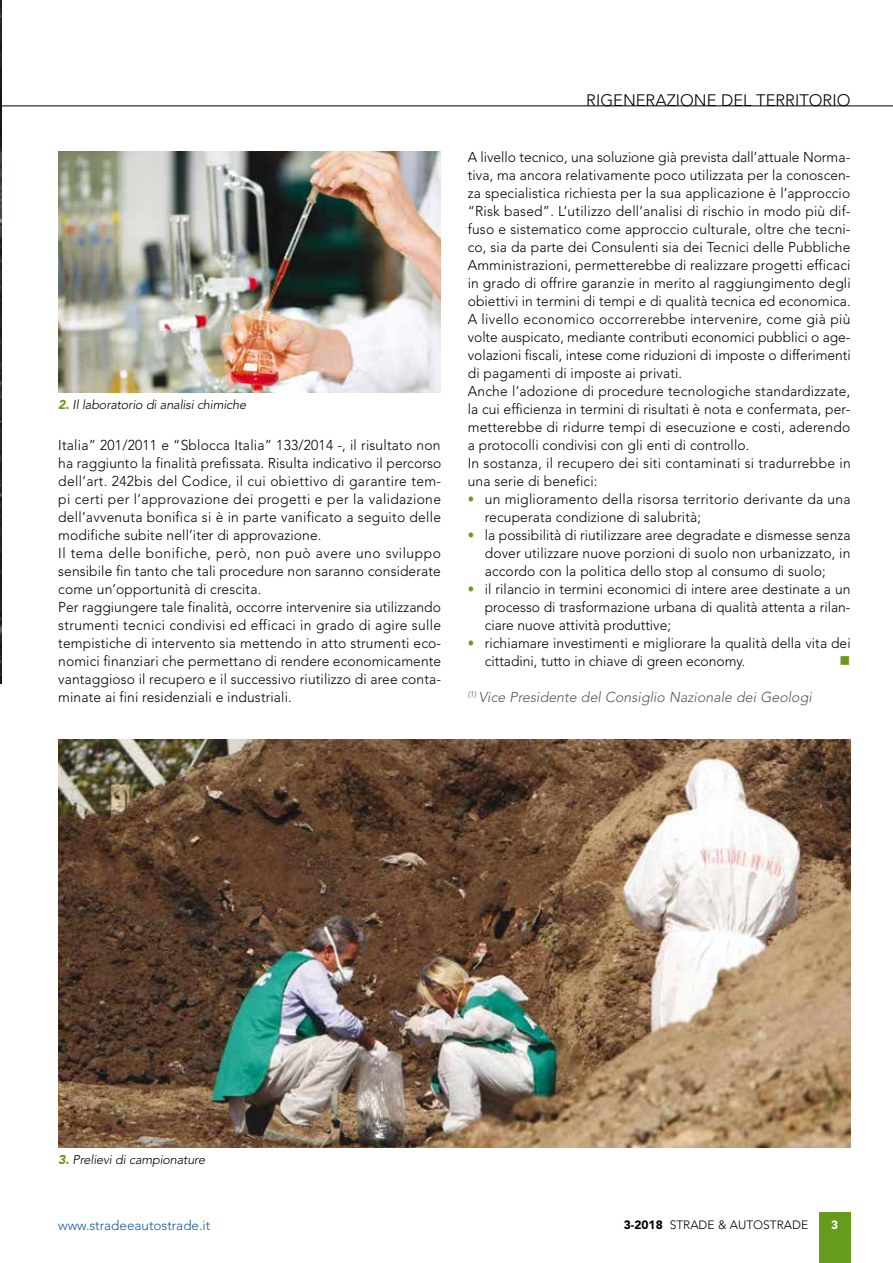
<style>
.page{position:relative;width:893px;height:1263px;background:#fff}
.page>*{position:absolute;margin:0;border:0;box-sizing:border-box;transform-origin:0 0}
.t1{font:300 16.5px "Avenir";color:#000}
.t2{font:15px "Wingdings";color:#679b1d}
.t3{font:300 14.25px/18px "Avenir";letter-spacing:.01em;color:#000}
.t4{font:italic 300 14.25px "Avenir";color:#58585a}
.t5{font:300 13.5px "Avenir";color:#165b9a}
.t6{font:italic 300 12.75px "Avenir";letter-spacing:-.015em;color:#000}
.t7{font:300 12px "Avenir";color:#000}
.t8{font:900 12px "Avenir";color:#fff}
.s1{font-weight:900;color:#679b1d}
.s2{color:#679b1d}
.s3{font-weight:900}
</style>
<div class="page">
<div style="left:819px;top:1212px;width:31px;height:51px;background:#679b1d"></div>
<img style="left:0;top:0;width:2px;height:683px">
<hr style="left:0;top:106px;width:893px;height:1px;background:#000">
<img style="left:58px;top:151px;width:383px;height:242px">
<img style="left:58px;top:740px;width:792px;height:408px">
<p class="t6" style="left:58px;top:397px;width:189px"><span class="s1">2.</span> Il laboratorio di analisi chimiche</p>
<p class="t3" style="left:58px;top:436px;width:385px">Italia” 201/2011 e “Sblocca Italia” 133/2014 -, il risultato non ha raggiunto la finalità prefissata. Risulta indicativo il percorso dell’art. 242bis del Codice, il cui obiettivo di garantire tem&shy;pi certi per l’approvazione dei progetti e per la validazione dell’avvenuta bonifica si è in parte vanificato a seguito delle modifiche subite nell’iter di approvazione.<br>Il tema delle bonifiche, però, non può avere uno sviluppo sensibile fin tanto che tali procedure non saranno considerate come un’opportunità di crescita.<br>Per raggiungere tale finalità, occorre intervenire sia utilizzando strumenti tecnici condivisi ed efficaci in grado di agire sulle tempistiche di intervento sia mettendo in atto strumenti eco&shy;nomici finanziari che permettano di rendere economicamente vantaggioso il recupero e il successivo riutilizzo di aree conta&shy;minate ai fini residenziali e industriali.</p>
<p class="t1" style="left:586px;top:90px;width:266px">RIGENERAZIONE DEL TERRITORIO</p>
<p class="t3" style="left:468px;top:148px;width:385px">A livello tecnico, una soluzione già prevista dall’attuale Norma&shy;tiva, ma ancora relativamente poco utilizzata per la conoscen&shy;za specialistica richiesta per la sua applicazione è l’approccio “Risk based”. L’utilizzo dell’analisi di rischio in modo più dif&shy;fuso e sistematico come approccio culturale, oltre che tecni&shy;co, sia da parte dei Consulenti sia dei Tecnici delle Pubbliche Amministrazioni, permetterebbe di realizzare progetti efficaci in grado di offrire garanzie in merito al raggiungimento degli obiettivi in termini di tempi e di qualità tecnica ed economica.<br>A livello economico occorrerebbe intervenire, come già più volte auspicato, mediante contributi economici pubblici o age&shy;volazioni fiscali, intese come riduzioni di imposte o differimenti di pagamenti di imposte ai privati.<br>Anche l’adozione di procedure tecnologiche standardizzate, la cui efficienza in termini di risultati è nota e confermata, per&shy;metterebbe di ridurre tempi di esecuzione e costi, aderendo a protocolli condivisi con gli enti di controllo.<br>In sostanza, il recupero dei siti contaminati si tradurrebbe in una serie di benefici:</p>
<p class="t3" style="left:485px;top:490px;width:367px;text-indent:-17px"><span class="s2">•</span> un miglioramento della risorsa territorio derivante da una recuperata condizione di salubrità;</p>
<p class="t3" style="left:485px;top:526px;width:367px;text-align:justify;text-indent:-17px"><span class="s2">•</span> la possibilità di riutilizzare aree degradate e dismesse senza dover utilizzare nuove porzioni di suolo non urbanizzato, in accordo con la politica dello stop al consumo di suolo;</p>
<p class="t3" style="left:485px;top:580px;width:367px;text-align:justify;text-indent:-17px"><span class="s2">•</span> il rilancio in termini economici di intere aree destinate a un processo di trasformazione urbana di qualità attenta a rilan&shy;ciare nuove attività produttive;</p>
<p class="t3" style="left:485px;top:634px;width:367px;text-indent:-17px"><span class="s2">•</span> richiamare investimenti e migliorare la qualità della vita dei cittadini, tutto in chiave di green economy.</p>
<p class="t2" style="left:840px;top:653px;width:12px">■</p>
<p class="t4" style="left:468px;top:689px;width:346px"><sup>(1)</sup> Vice Presidente del Consiglio Nazionale dei Geologi</p>
<p class="t6" style="left:58px;top:1152px;width:148px"><span class="s1">3.</span> Prelievi di campionature</p>
<p class="t5" style="left:58px;top:1217px;width:154px">www.stradeeautostrade.it</p>
<p class="t7" style="left:624px;top:1218px;width:186px"><span class="s3">3-2018</span> STRADE &amp; AUTOSTRADE</p>
<p class="t8" style="left:831px;top:1217px;width:9px">3</p>
</div>
